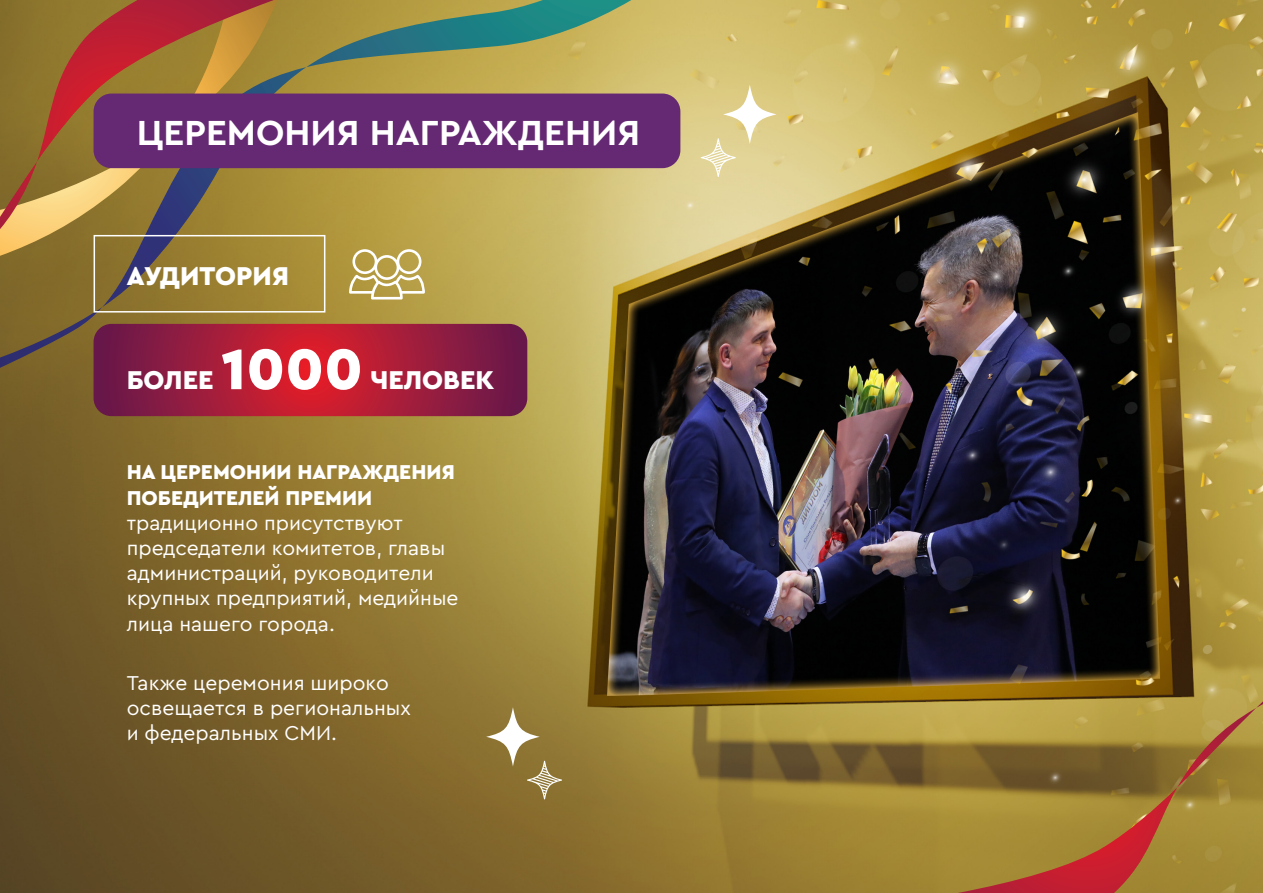
<style>
.page{position:relative;width:1263px;height:893px;background:#fff}
.page>*{position:absolute;margin:0;border:0;box-sizing:border-box;transform-origin:0 0}
.t1{font:900 60px "Cera Pro";color:#fff}
.t2{font:700 36.45px "Cera Pro";color:#fff}
.t3{font:900 27px "Cera Pro";color:#fff}
.t4{font:21px/25.2px "Cera Pro";color:#fff}
.s1{font-weight:900}
</style>
<div class="page">
<img style="left:0;top:0;width:1263px;height:893px">
<svg style="left:0;top:0;width:631px;height:368px;background:#a6984e"></svg>
<svg style="left:0;top:0;width:277px;height:256px;background:#967d3d"></svg>
<svg style="left:0;top:0;width:274px;height:229px;background:#a16d3a"></svg>
<div style="left:94px;top:94px;width:586px;height:74px;background:#652873;border-radius:18px"></div>
<div style="left:94px;top:235px;width:231px;height:78px;border:2px solid #fff"></div>
<svg style="left:723px;top:85px;width:54px;height:59px"></svg>
<svg style="left:701px;top:138px;width:35px;height:39px"></svg>
<svg style="left:486px;top:707px;width:54px;height:59px;fill:#917836"></svg>
<svg style="left:527px;top:761px;width:35px;height:38px"></svg>
<svg style="left:958px;top:701px;width:305px;height:192px;background:#a37c37"></svg>
<svg style="left:94px;top:324px;width:433px;height:92px;background:#9f1c3b"></svg>
<svg style="left:349px;top:249px;width:76px;height:50px"></svg>
<p class="t2" style="left:137px;top:108px;width:505px">ЦЕРЕМОНИЯ НАГРАЖДЕНИЯ</p>
<p class="t3" style="left:127px;top:258px;width:164px">АУДИТОРИЯ</p>
<p class="t3" style="left:127px;top:362px;width:89px">БОЛЕЕ</p>
<p class="t1" style="left:221px;top:329px;width:143px">1000</p>
<p class="t3" style="left:370px;top:362px;width:125px">ЧЕЛОВЕК</p>
<p class="t4" style="left:127px;top:459px;width:333px"><span class="s1">НА ЦЕРЕМОНИИ НАГРАЖДЕНИЯ<br>ПОБЕДИТЕЛЕЙ ПРЕМИИ </span>традиционно присутствуют председатели комитетов, главы администраций, руководители крупных предприятий, медийные лица нашего города.</p>
<p class="t4" style="left:127px;top:669px;width:286px">Также церемония широко освещается в региональных и федеральных СМИ.</p>
</div>
